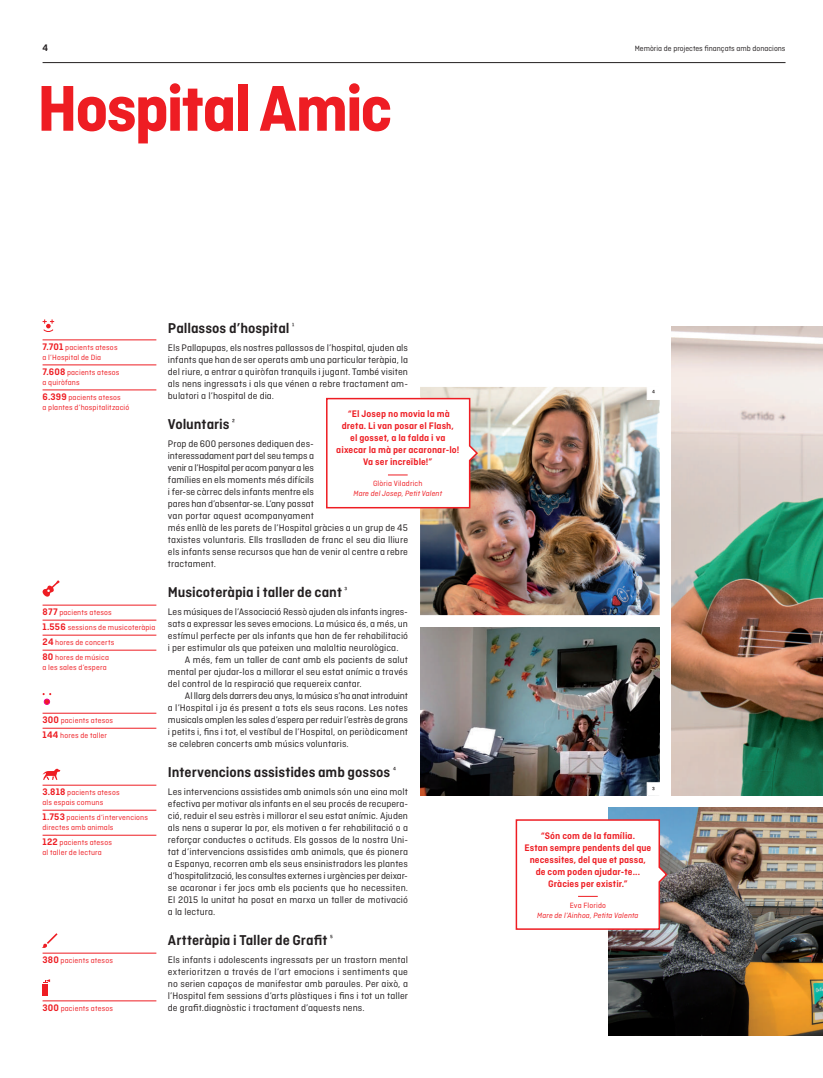
<style>
.page{position:relative;width:823px;height:1078px;background:#fff}
.page>*{position:absolute;margin:0;border:0;box-sizing:border-box;transform-origin:0 0}
.t1{font:700 68px "Ciutadella";letter-spacing:-.04em;color:#ee1d23}
.t2{font:600 15px "Ciutadella";letter-spacing:-.005em;color:#231f20}
.t3{font:10px/12px "Ciutadella";letter-spacing:.005em;color:#231f20;text-align:justify}
.t4{font:600 10px/12px "Ciutadella";letter-spacing:.005em;color:#ee1d23;text-align:center}
.t5{font:10px "Ciutadella";letter-spacing:-.02em;color:#231f20}
.t6{font:600 10px "Ciutadella";color:#231f20}
.t7{font:8px/10px "Ciutadella";letter-spacing:.02em;color:#ee1d23}
.t8{font:italic 8px "Ciutadella";letter-spacing:.01em;color:#ee1d23}
.t9{font:8px "Ciutadella";color:#231f20}
.s1{font-weight:600;font-size:10px}
.s2{font-weight:400;font-size:10px}
</style>
<div class="page">
<hr style="left:43px;top:62px;width:742px;height:1px;background:#231f20">
<img style="left:420px;top:627px;width:239px;height:168px">
<img style="left:671px;top:327px;width:151px;height:468px">
<img style="left:420px;top:387px;width:239px;height:228px">
<img style="left:608px;top:807px;width:214px;height:228px">
<svg style="left:42px;top:319px;width:12px;height:13px"></svg>
<svg style="left:43px;top:693px;width:8px;height:11px"></svg>
<svg style="left:42px;top:580px;width:18px;height:17px"></svg>
<svg style="left:645px;top:387px;width:14px;height:13px"></svg>
<svg style="left:645px;top:781px;width:15px;height:15px"></svg>
<hr style="left:43px;top:339px;width:113px;height:1px;background:#ee1d23">
<hr style="left:43px;top:364px;width:113px;height:1px;background:#ee1d23">
<hr style="left:43px;top:389px;width:113px;height:1px;background:#ee1d23">
<hr style="left:43px;top:604px;width:113px;height:1px;background:#ee1d23">
<hr style="left:43px;top:619px;width:113px;height:1px;background:#ee1d23">
<hr style="left:43px;top:634px;width:113px;height:1px;background:#ee1d23">
<hr style="left:43px;top:649px;width:113px;height:1px;background:#ee1d23">
<hr style="left:43px;top:784px;width:113px;height:1px;background:#ee1d23">
<hr style="left:43px;top:809px;width:113px;height:1px;background:#ee1d23">
<hr style="left:43px;top:834px;width:113px;height:1px;background:#ee1d23">
<hr style="left:43px;top:952px;width:113px;height:1px;background:#ee1d23">
<hr style="left:43px;top:1000px;width:113px;height:1px;background:#ee1d23">
<hr style="left:43px;top:712px;width:113px;height:1px;background:#ee1d23">
<hr style="left:43px;top:727px;width:113px;height:1px;background:#ee1d23">
<svg style="left:515px;top:818px;width:153px;height:112px"></svg>
<svg style="left:326px;top:397px;width:153px;height:112px"></svg>
<div style="left:43px;top:984px;width:5px;height:11px;background:#ee1d23"></div>
<svg style="left:43px;top:979px;width:7px;height:4px"></svg>
<svg style="left:42px;top:768px;width:18px;height:12px"></svg>
<svg style="left:42px;top:933px;width:15px;height:15px"></svg>
<p class="t6" style="left:43px;top:42px;width:7px">4</p>
<h1 class="t1" style="left:37px;top:69px;width:357px">Hospital Amic</h1>
<p class="t9" style="left:634px;top:44px;width:152px">Memòria de projectes finançats amb donacions</p>
<p class="t7" style="left:43px;top:342px;width:76px"><span class="s1">7.701</span> pacients atesos a l’Hospital de Dia</p>
<p class="t7" style="left:43px;top:367px;width:78px"><span class="s1">7.608</span> pacients atesos a quiròfans</p>
<p class="t7" style="left:43px;top:392px;width:88px"><span class="s1">6.399</span> pacients atesos<br>a plantes d’hospitalització</p>
<p class="t7" style="left:43px;top:604px;width:114px;line-height:15px"><span class="s1">877</span> pacients atesos<br><span class="s1">1.556</span> sessions de musicoteràpia<br><span class="s1">24</span> hores de concerts<br><span class="s1">80</span> hores de música</p>
<p class="t7" style="left:43px;top:662px;width:66px">a les sales d’espera</p>
<p class="t7" style="left:43px;top:712px;width:72px;line-height:15px"><span class="s1">300</span> pacients atesos<br><span class="s1">144</span> hores de taller</p>
<p class="t7" style="left:43px;top:787px;width:79px"><span class="s1">3.818</span> pacients atesos als espais comuns</p>
<p class="t7" style="left:43px;top:812px;width:107px"><span class="s1">1.753</span> pacients d’intervencions directes amb animals</p>
<p class="t7" style="left:43px;top:837px;width:71px"><span class="s1">122</span> pacients atesos al taller de lectura</p>
<p class="t7" style="left:43px;top:955px;width:72px"><span class="s1">380</span> pacients atesos</p>
<p class="t7" style="left:43px;top:1002px;width:72px"><span class="s1">300</span> pacients atesos</p>
<h2 class="t2" style="left:168px;top:319px;width:128px">Pallassos d’hospital <span class="s2">1</span></h2>
<p class="t3" style="left:168px;top:341px;width:241px">Els Pallapupas, els nostres pallassos de l’hospital, ajuden als infants que han de ser operats amb una particular teràpia, la del riure, a entrar a quiròfan tranquils i jugant. També visiten als nens ingressats i als que vénen a rebre tractament am&shy;bulatori a l’hospital de dia.</p>
<h2 class="t2" style="left:168px;top:415px;width:69px">Voluntaris <span class="s2">2</span></h2>
<p class="t3" style="left:168px;top:437px;width:241px;text-align:left">Prop de 600 persones dediquen des-<br>interessadament part del seu temps a<br>venir a l’Hospital per acom panyar a les<br>famílies en els moments més difícils<br>i fer-se càrrec dels infants mentre els<br>pares han d’absentar-se. L’any passat<br>van portar aquest acompanyament<br>més enllà de les parets de l’Hospital gràcies a un grup de 45 taxistes voluntaris. Ells traslladen de franc el seu dia lliure els infants sense recursos que han de venir al centre a rebre tractament.</p>
<h2 class="t2" style="left:168px;top:583px;width:181px">Musicoteràpia i taller de cant <span class="s2">3</span></h2>
<p class="t3" style="left:168px;top:605px;width:241px">Les músiques de l’Associació Ressò ajuden als infants ingres-</p>
<p class="t3" style="left:168px;top:617px;width:241px">sats a expressar les seves emocions. La música és, a més, un</p>
<p class="t3" style="left:168px;top:629px;width:241px">estímul perfecte per als infants que han de fer rehabilitació</p>
<p class="t3" style="left:168px;top:641px;width:232px">i per estimular als que pateixen una malaltia neurològica.</p>
<p class="t3" style="left:185px;top:653px;width:224px">A més, fem un taller de cant amb els pacients de salut</p>
<p class="t3" style="left:168px;top:665px;width:241px">mental per ajudar-los a millorar el seu estat anímic a través</p>
<p class="t3" style="left:168px;top:677px;width:195px">del control de la respiració que requereix cantar.</p>
<p class="t5" style="left:185px;top:690px;width:224px">Al llarg dels darrers deu anys, la música s’ha anat introduint</p>
<p class="t3" style="left:168px;top:701px;width:241px">a l’Hospital i ja és present a tots els seus racons. Les notes</p>
<p class="t3" style="left:168px;top:713px;width:241px">musicals omplen les sales d’espera per reduir l’estrès de grans</p>
<p class="t3" style="left:168px;top:725px;width:241px">i petits i, fins i tot, el vestíbul de l’Hospital, on periòdicament</p>
<p class="t3" style="left:168px;top:737px;width:182px">se celebren concerts amb músics voluntaris.</p>
<h2 class="t2" style="left:168px;top:763px;width:229px">Intervencions assistides amb gossos <span class="s2">4</span></h2>
<p class="t3" style="left:168px;top:785px;width:241px">Les intervencions assistides amb animals són una eina molt efectiva per motivar als infants en el seu procés de recupera&shy;ció, reduir el seu estrès i millorar el seu estat anímic. Ajuden als nens a superar la por, els motiven a fer rehabilitació o a reforçar conductes o actituds. Els gossos de la nostra Uni&shy;tat d’intervencions assistides amb animals, que és pionera a Espanya, recorren amb els seus ensinistradors les plantes d’hospitalització, les consultes externes i urgències per deixar&shy;se acaronar i fer jocs amb els pacients que ho necessiten.<br>El 2015 la unitat ha posat en marxa un taller de motivació a la lectura.</p>
<h2 class="t2" style="left:168px;top:931px;width:166px">Artteràpia i Taller de Grafit <span class="s2">5</span></h2>
<p class="t3" style="left:168px;top:953px;width:241px">Els infants i adolescents ingressats per un trastorn mental exterioritzen a través de l’art emocions i sentiments que no serien capaços de manifestar amb paraules. Per això, a l’Hospital fem sessions d’arts plàstiques i fins i tot un taller de grafit.diagnòstic i tractament d’aquests nens.</p>
<p class="t4" style="left:336px;top:408px;width:124px">“El Josep no movia la mà dreta. Li van posar el Flash,<br>el gosset, a la falda i va aixecar la mà per acaronar-lo!<br>Va ser increïble!”</p>
<p class="t7" style="left:373px;top:478px;width:51px">Glòria Viladrich</p>
<p class="t8" style="left:353px;top:489px;width:90px">Mare del Josep, Petit Valent</p>
<p class="t3" style="left:651px;top:389px;width:4px">⁴</p>
<p class="t3" style="left:652px;top:785px;width:4px">3</p>
<p class="t4" style="left:524px;top:829px;width:128px">“Són com de la família.<br>Estan sempre pendents del que necessites, del que et passa, de com poden ajudar-te...<br>Gràcies per existir.”</p>
<p class="t7" style="left:569px;top:899px;width:38px">Eva Florido</p>
<p class="t8" style="left:537px;top:910px;width:103px">Mare de l’Ainhoa, Petita Valenta</p>
</div>
